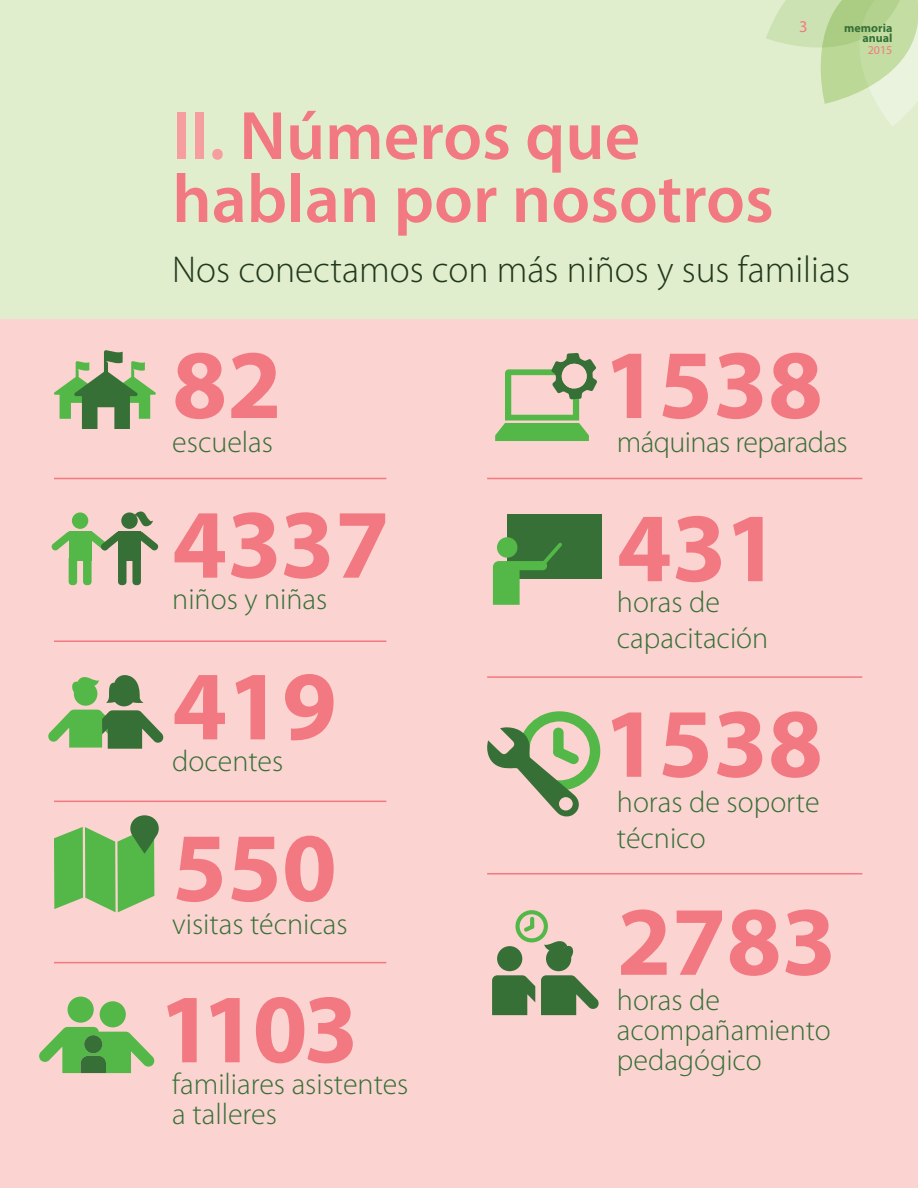
<style>
.page{position:relative;width:918px;height:1188px;background:#fff}
.page>*{position:absolute;margin:0;border:0;box-sizing:border-box;transform-origin:0 0}
.t1{font:700 98.85px "Myriad Pro";color:#f27981}
.t2{font:600 69px/63px "Myriad Pro";color:#f27981}
.t3{font:300 37.5px "Myriad Pro";color:#22381d}
.t4{font:300 30px/30px "Myriad Pro";color:#367037}
.t5{font:300 30px "Myriad Pro";letter-spacing:-.02em;color:#367037}
.t6{font:16.5px "Myriad Pro";color:#f27981}
.t7{font:700 12px/10.5px "Myriad Pro";color:#367037;text-align:right}
.t8{font:12px "Myriad Pro";color:#f27981}
.s1{color:#f69e9f}
</style>
<div class="page">
<div style="left:0;top:259px;width:918px;height:929px;background:#fbd3d0"></div>
<div style="left:0;top:0;width:918px;height:318px;background:#e0eece"></div>
<svg style="left:766px;top:0;width:152px;height:126px"></svg>
<hr style="left:54px;top:478px;width:332px;height:1px;background:#f27981">
<hr style="left:54px;top:640px;width:332px;height:2px;background:#f27981">
<hr style="left:54px;top:801px;width:332px;height:1px;background:#f27981">
<hr style="left:54px;top:962px;width:332px;height:1px;background:#f27981">
<hr style="left:487px;top:478px;width:375px;height:1px;background:#f27981">
<hr style="left:487px;top:676px;width:375px;height:2px;background:#f27981">
<hr style="left:487px;top:873px;width:375px;height:1px;background:#f27981">
<svg style="left:54px;top:350px;width:102px;height:79px"></svg>
<div style="left:72px;top:512px;width:16px;height:17px;background:#53b848;border-radius:50%"></div>
<div style="left:69px;top:532px;width:23px;height:29px;background:#53b848"></div>
<div style="left:69px;top:555px;width:8px;height:30px;background:#53b848;border-radius:3px"></div>
<svg style="left:51px;top:531px;width:23px;height:20px"></svg>
<div style="left:83px;top:555px;width:9px;height:30px;background:#53b848;border-radius:3px"></div>
<div style="left:121px;top:512px;width:17px;height:17px;background:#367037;border-radius:50%"></div>
<div style="left:118px;top:532px;width:23px;height:29px;background:#367037"></div>
<div style="left:118px;top:555px;width:9px;height:30px;background:#367037;border-radius:3px"></div>
<svg style="left:87px;top:531px;width:36px;height:20px"></svg>
<div style="left:132px;top:555px;width:9px;height:30px;background:#367037;border-radius:3px"></div>
<svg style="left:134px;top:511px;width:25px;height:40px"></svg>
<div style="left:507px;top:515px;width:95px;height:64px;background:#367037"></div>
<svg style="left:535px;top:542px;width:27px;height:29px"></svg>
<div style="left:497px;top:537px;width:20px;height:21px;background:#53b848;border-radius:50%"></div>
<svg style="left:493px;top:561px;width:27px;height:44px"></svg>
<div style="left:514px;top:561px;width:33px;height:9px;background:#53b848;border-radius:4px"></div>
<svg style="left:54px;top:815px;width:105px;height:97px"></svg>
<div style="left:68px;top:997px;width:26px;height:26px;background:#53b848;border-radius:50%"></div>
<div style="left:100px;top:1001px;width:26px;height:26px;background:#53b848;border-radius:50%"></div>
<svg style="left:39px;top:1027px;width:116px;height:46px"></svg>
<svg style="left:495px;top:353px;width:102px;height:88px"></svg>
<svg style="left:492px;top:910px;width:107px;height:105px"></svg>
<svg style="left:487px;top:711px;width:113px;height:106px"></svg>
<svg style="left:48px;top:675px;width:116px;height:74px"></svg>
<p class="t6" style="left:799px;top:16px;width:10px">3</p>
<p class="t6" style="left:799px;top:19px;width:10px">3</p>
<p class="t7" style="left:844px;top:22px;width:50px">memoria anual</p>
<p class="t8" style="left:868px;top:43px;width:26px">2015</p>
<p class="t8" style="left:886px;top:43px;width:8px">6</p>
<h2 class="t2" style="left:172px;top:103px;width:603px"><span class="s1">II.</span> Números que hablan por nosotros</h2>
<p class="t3" style="left:172px;top:247px;width:679px">Nos conectamos con más niños y sus familias</p>
<h1 class="t1" style="left:172px;top:320px;width:111px">82</h1>
<p class="t4" style="left:172px;top:427px;width:102px">escuelas</p>
<h1 class="t1" style="left:172px;top:480px;width:219px">4337</h1>
<p class="t4" style="left:172px;top:584px;width:157px">niños y niñas</p>
<h1 class="t1" style="left:172px;top:642px;width:166px">419</h1>
<p class="t4" style="left:172px;top:745px;width:113px">docentes</p>
<h1 class="t1" style="left:172px;top:803px;width:166px">550</h1>
<p class="t4" style="left:172px;top:909px;width:177px">visitas técnicas</p>
<h1 class="t1" style="left:159px;top:965px;width:201px">1103</h1>
<p class="t4" style="left:172px;top:1069px;width:238px">familiares asistentes a talleres</p>
<h1 class="t1" style="left:603px;top:320px;width:221px">1538</h1>
<p class="t5" style="left:617px;top:424px;width:232px">máquinas reparadas</p>
<h1 class="t1" style="left:617px;top:483px;width:164px">431</h1>
<p class="t4" style="left:617px;top:584px;width:153px;line-height:36px">horas de capacitación</p>
<h1 class="t1" style="left:603px;top:679px;width:221px">1538</h1>
<p class="t4" style="left:617px;top:784px;width:204px;line-height:36px">horas de soporte técnico</p>
<h1 class="t1" style="left:617px;top:877px;width:221px">2783</h1>
<p class="t4" style="left:617px;top:985px;width:215px">horas de acompañamiento pedagógico</p>
</div>
